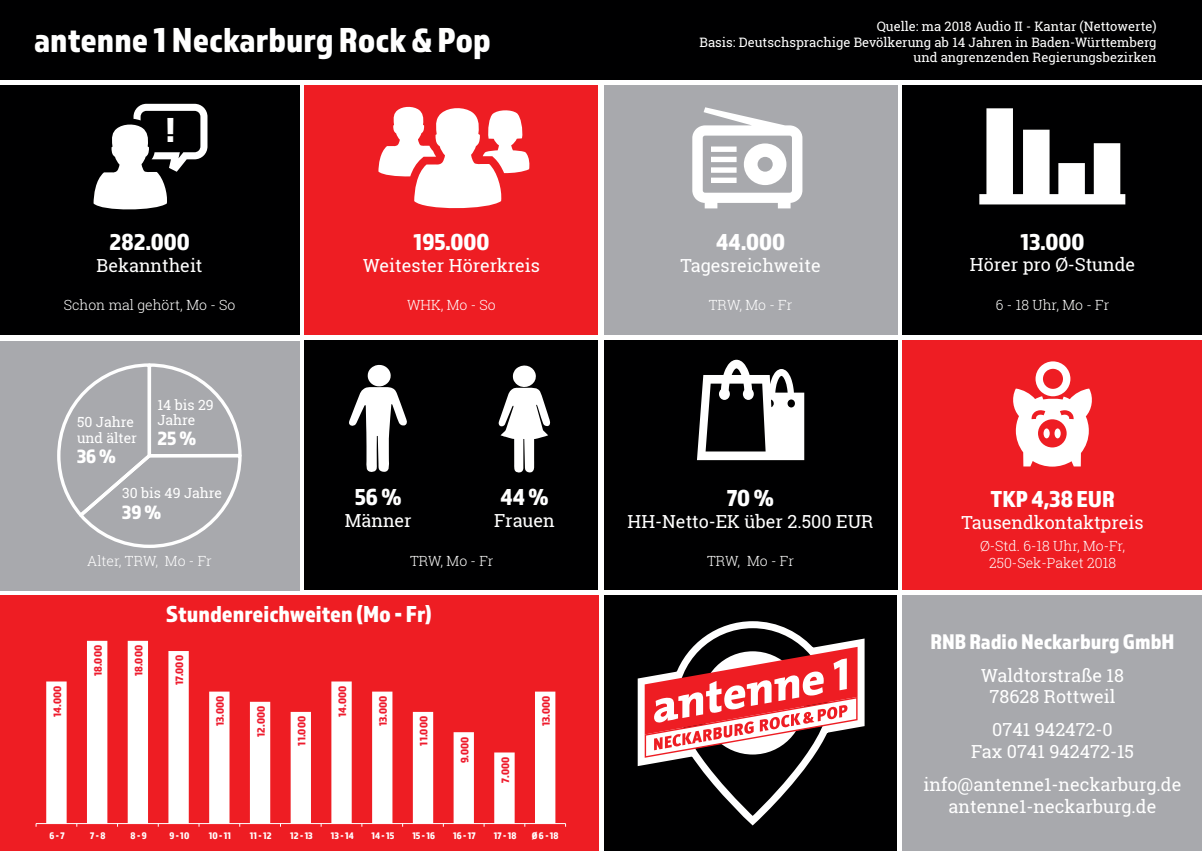
<style>
.page{position:relative;width:1202px;height:851px;background:#fff}
.page>*{position:absolute;margin:0;border:0;box-sizing:border-box;transform-origin:0 0}
.t1{font:36px "Almaq Refined";color:#fff}
.t2{font:24px "Almaq Refined";color:#fff}
.t3{font:22px "Almaq Refined";color:#fff}
.t4{font:20px "Almaq Refined";color:#fff}
.t5{font:18px/21.6px "Roboto Slab";color:#fff;text-align:center}
.t6{font:300 14px/16.8px "Roboto Slab";color:#fff;text-align:center}
.t7{font:14px/16px "Roboto Slab";color:#fff}
.t8{font:13px/15.6px "Roboto Slab";color:#fff;text-align:right}
.t9{font:11.2px "Almaq Refined";color:#ee1b2d}
.t10{font:10px "Almaq Refined";letter-spacing:-.005em;color:#fff}
</style>
<div class="page">
<div style="left:604px;top:85px;width:293px;height:249px;background:#a8a9ad"></div>
<div style="left:305px;top:85px;width:293px;height:249px;background:#ee1d23"></div>
<div style="left:903px;top:595px;width:299px;height:255px;background:#a8a9ad"></div>
<div style="left:305px;top:340px;width:293px;height:250px;background:#000001"></div>
<div style="left:903px;top:85px;width:299px;height:249px;background:#000001"></div>
<div style="left:903px;top:340px;width:299px;height:250px;background:#ee1d23"></div>
<div style="left:0;top:595px;width:598px;height:255px;background:#ee1d23"></div>
<div style="left:604px;top:595px;width:293px;height:255px;background:#000001"></div>
<div style="left:0;top:341px;width:299px;height:249px;background:#a8a9ad"></div>
<div style="left:0;top:0;width:1202px;height:79px;background:#000001"></div>
<div style="left:0;top:85px;width:299px;height:250px;background:#000001"></div>
<div style="left:604px;top:340px;width:293px;height:250px;background:#000001"></div>
<svg style="left:94px;top:104px;width:113px;height:106px"></svg>
<svg style="left:697px;top:360px;width:107px;height:100px"></svg>
<svg style="left:378px;top:106px;width:152px;height:103px"></svg>
<svg style="left:692px;top:107px;width:110px;height:101px"></svg>
<svg style="left:1013px;top:361px;width:79px;height:105px"></svg>
<svg style="left:498px;top:365px;width:53px;height:108px"></svg>
<svg style="left:349px;top:364px;width:58px;height:108px"></svg>
<svg style="left:638px;top:621px;width:227px;height:204px"></svg>
<svg style="left:645px;top:628px;width:213px;height:187px"></svg>
<svg style="left:46px;top:640px;width:509px;height:183px"></svg>
<hr style="left:36px;top:823px;width:530px;height:1px;background:#fff">
<svg style="left:57px;top:363px;width:185px;height:185px"></svg>
<svg style="left:979px;top:108px;width:146px;height:96px"></svg>
<h1 class="t1" style="left:34px;top:18px;width:459px">antenne 1 Neckarburg Rock &amp; Pop</h1>
<h1 class="t1" style="left:166px;top:108px;width:10px">!</h1>
<h2 class="t2" style="left:109px;top:227px;width:82px">282.000</h2>
<p class="t5" style="left:97px;top:254px;width:107px">Bekanntheit</p>
<p class="t6" style="left:64px;top:296px;width:173px">Schon mal gehört, Mo - So</p>
<p class="t7" style="left:77px;top:414px;width:61px">50 Jahre und älter</p>
<p class="t4" style="left:77px;top:444px;width:40px">36 %</p>
<p class="t7" style="left:157px;top:398px;width:58px;line-height:14px">14 bis 29<br>Jahre</p>
<p class="t4" style="left:157px;top:425px;width:40px">25 %</p>
<p class="t7" style="left:122px;top:485px;width:101px">30 bis 49 Jahre</p>
<p class="t4" style="left:122px;top:499px;width:40px">39 %</p>
<p class="t6" style="left:87px;top:551px;width:126px">Alter, TRW, Mo - Fr</p>
<h2 class="t2" style="left:414px;top:227px;width:77px">195.000</h2>
<p class="t5" style="left:363px;top:254px;width:178px">Weitester Hörerkreis</p>
<p class="t6" style="left:407px;top:296px;width:90px">WHK, Mo - So</p>
<h2 class="t2" style="left:355px;top:482px;width:48px">56 %</h2>
<p class="t5" style="left:345px;top:509px;width:68px">Männer</p>
<h2 class="t2" style="left:500px;top:482px;width:50px">44 %</h2>
<p class="t5" style="left:494px;top:509px;width:62px">Frauen</p>
<p class="t6" style="left:410px;top:551px;width:85px">TRW, Mo - Fr</p>
<p class="t9" style="left:51px;top:716px;width:32px;rotate:-90deg">14.000</p>
<h2 class="t2" style="left:166px;top:599px;width:267px">Stundenreichweiten (Mo - Fr)</h2>
<p class="t9" style="left:91px;top:676px;width:32px;rotate:-90deg">18.000</p>
<p class="t9" style="left:132px;top:676px;width:32px;rotate:-90deg">18.000</p>
<p class="t9" style="left:173px;top:685px;width:31px;rotate:-90deg">17.000</p>
<p class="t9" style="left:213px;top:726px;width:32px;rotate:-90deg">13.000</p>
<p class="t9" style="left:254px;top:736px;width:32px;rotate:-90deg">12.000</p>
<p class="t9" style="left:295px;top:745px;width:31px;rotate:-90deg">11.000</p>
<p class="t9" style="left:336px;top:716px;width:32px;rotate:-90deg">14.000</p>
<p class="t9" style="left:376px;top:726px;width:32px;rotate:-90deg">13.000</p>
<p class="t9" style="left:417px;top:745px;width:31px;rotate:-90deg">11.000</p>
<p class="t9" style="left:458px;top:763px;width:28px;rotate:-90deg">9.000</p>
<p class="t9" style="left:499px;top:782px;width:27px;rotate:-90deg">7.000</p>
<p class="t9" style="left:539px;top:726px;width:32px;rotate:-90deg">13.000</p>
<p class="t10" style="left:50px;top:829px;width:17px">6 - 7</p>
<p class="t10" style="left:90px;top:829px;width:17px">7 - 8</p>
<p class="t10" style="left:131px;top:829px;width:18px">8 - 9</p>
<p class="t10" style="left:169px;top:829px;width:21px">9 - 10</p>
<p class="t10" style="left:209px;top:829px;width:24px">10 - 11</p>
<p class="t10" style="left:250px;top:829px;width:23px">11 - 12</p>
<p class="t10" style="left:290px;top:829px;width:24px">12 - 13</p>
<p class="t10" style="left:331px;top:829px;width:24px">13 - 14</p>
<p class="t10" style="left:372px;top:829px;width:24px">14 - 15</p>
<p class="t10" style="left:412px;top:829px;width:24px">15 - 16</p>
<p class="t10" style="left:453px;top:829px;width:24px">16 - 17</p>
<p class="t10" style="left:494px;top:829px;width:24px">17 - 18</p>
<p class="t10" style="left:532px;top:829px;width:28px">Ø 6 - 18</p>
<p class="t8" style="left:700px;top:18px;width:459px">Quelle: ma 2018 Audio II - Kantar (Nettowerte)<br>Basis: Deutschsprachige Bevölkerung ab 14 Jahren in Baden-Württemberg und angrenzenden Regierungsbezirken</p>
<h2 class="t2" style="left:716px;top:227px;width:70px">44.000</h2>
<p class="t5" style="left:680px;top:254px;width:142px">Tagesreichweite</p>
<p class="t6" style="left:709px;top:296px;width:85px">TRW, Mo - Fr</p>
<h2 class="t2" style="left:1021px;top:227px;width:65px">13.000</h2>
<p class="t5" style="left:970px;top:254px;width:167px">Hörer pro Ø-Stunde</p>
<p class="t6" style="left:996px;top:296px;width:115px">6 - 18 Uhr, Mo - Fr</p>
<h2 class="t2" style="left:727px;top:483px;width:48px">70 %</h2>
<p class="t5" style="left:628px;top:510px;width:247px">HH-Netto-EK über 2.500 EUR</p>
<p class="t6" style="left:707px;top:552px;width:88px">TRW, Mo - Fr</p>
<h2 class="t2" style="left:990px;top:484px;width:126px">TKP 4,38 EUR</h2>
<p class="t5" style="left:962px;top:511px;width:183px">Tausendkontaktpreis</p>
<p class="t6" style="left:980px;top:537px;width:146px">Ø-Std. 6-18 Uhr, Mo-Fr,<br>250-Sek-Paket 2018</p>
<p class="t3" style="left:930px;top:628px;width:246px">RNB Radio Neckarburg GmbH</p>
<p class="t5" style="left:981px;top:664px;width:144px">Waldtorstraße 18<br>78628 Rottweil</p>
<p class="t5" style="left:971px;top:718px;width:165px">0741 942472-0<br>Fax 0741 942472-15</p>
<p class="t5" style="left:924px;top:773px;width:259px">info@antenne1-neckarburg.de antenne1-neckarburg.de</p>
</div>
